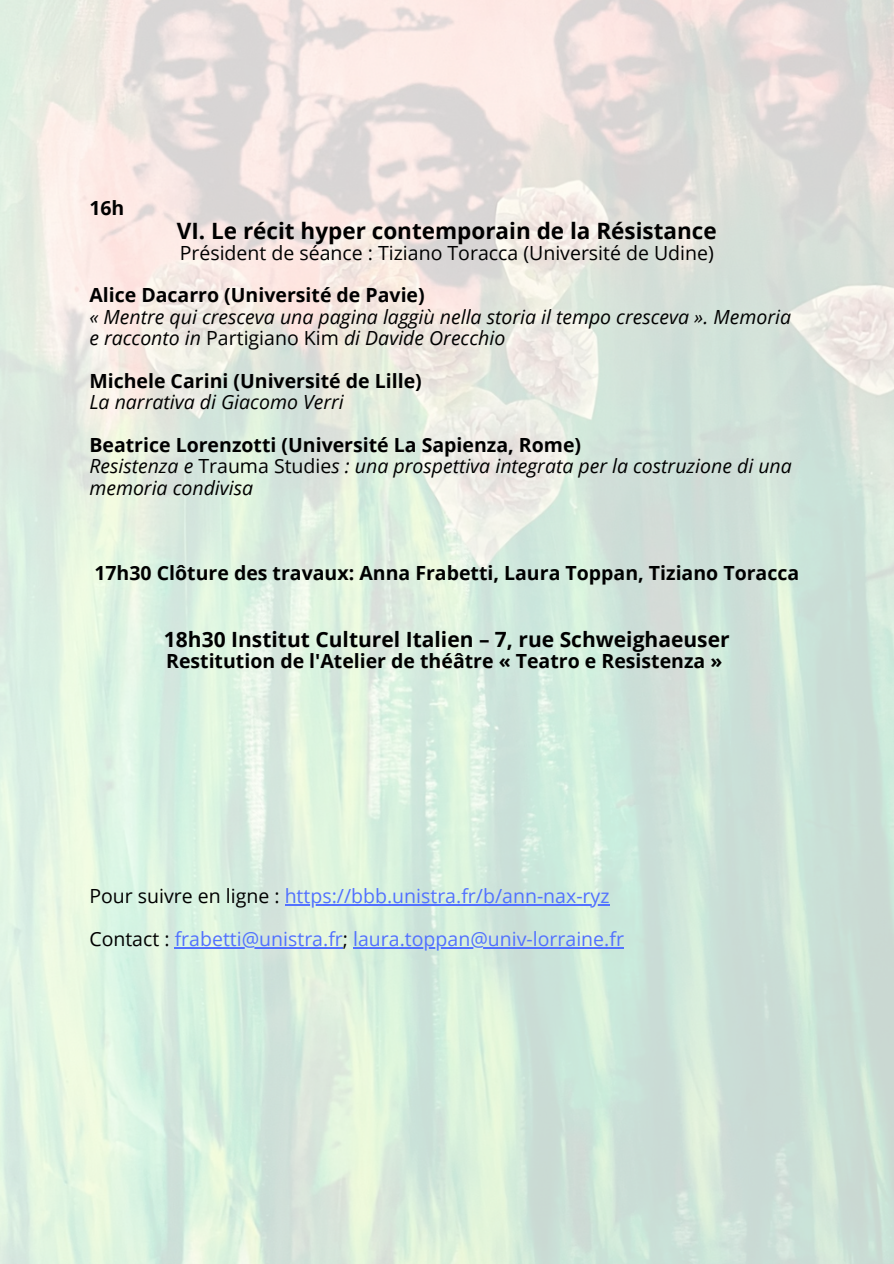
<style>
.page{position:relative;width:894px;height:1264px;background:#fff}
.page>*{position:absolute;margin:0;border:0;box-sizing:border-box;transform-origin:0 0}
.t1{font:700 22.5px "Open Sans";color:#000}
.t2{font:700 21px "Open Sans";color:#000}
.t3{font:italic 19.5px/21.3px "Open Sans";color:#000}
.t4{font:700 19.5px "Open Sans";color:#000}
.t5{font:19.5px "Open Sans";color:#5271ff}
.t6{font:19.5px "Open Sans";color:#000}
.s1{font-weight:700;font-style:normal}
.s2{font-style:normal}
.s3{color:#000}
</style>
<div class="page">
<img style="left:0;top:0;width:893px;height:1263px">
<hr style="left:284px;top:904px;width:325px;height:1px;background:#5271ff">
<hr style="left:175px;top:947px;width:168px;height:1px;background:#5271ff">
<hr style="left:353px;top:947px;width:270px;height:1px;background:#5271ff">
<p class="t4" style="left:89px;top:194px;width:37px">16h</p>
<p class="t1" style="left:177px;top:215px;width:541px">VI. Le récit hyper contemporain de la Résistance</p>
<p class="t6" style="left:180px;top:239px;width:535px">Président de séance : Tiziano Toracca (Université de Udine)</p>
<p class="t3" style="left:89px;top:284px;width:703px"><span class="s1">Alice Dacarro (Université de Pavie)<br></span>« Mentre qui cresceva una pagina laggiù nella storia il tempo cresceva ». Memoria e racconto in <span class="s2">Partigiano Kim</span> di Davide Orecchio</p>
<p class="t4" style="left:89px;top:367px;width:334px">Michele Carini (Université de Lille)</p>
<p class="t3" style="left:89px;top:391px;width:256px">La narrativa di Giacomo Verri</p>
<p class="t3" style="left:89px;top:434px;width:703px"><span class="s1">Beatrice Lorenzotti (Université La Sapienza, Rome)<br></span>Resistenza e <span class="s2">Trauma Studie</span>s : una prospettiva integrata per la costruzione di una memoria condivisa</p>
<p class="t4" style="left:94px;top:559px;width:706px">17h30 Clôture des travaux: Anna Frabetti, Laura Toppan, Tiziano Toracca</p>
<p class="t2" style="left:164px;top:624px;width:567px">18h30 Institut Culturel Italien – 7, rue Schweighaeuser</p>
<p class="t4" style="left:166px;top:647px;width:557px">Restitution de l'Atelier de théâtre « Teatro e Resistenza »</p>
<p class="t5" style="left:89px;top:882px;width:521px"><span class="s3">Pour suivre en ligne :</span> https://bbb.unistra.fr/b/ann-nax-ryz</p>
<h1 class="t5" style="left:89px;top:925px;width:536px"><span class="s3">Contact :</span> frabetti@unistra.fr<span class="s3">;</span> laura.toppan@univ-lorraine.fr</h1>
</div>
